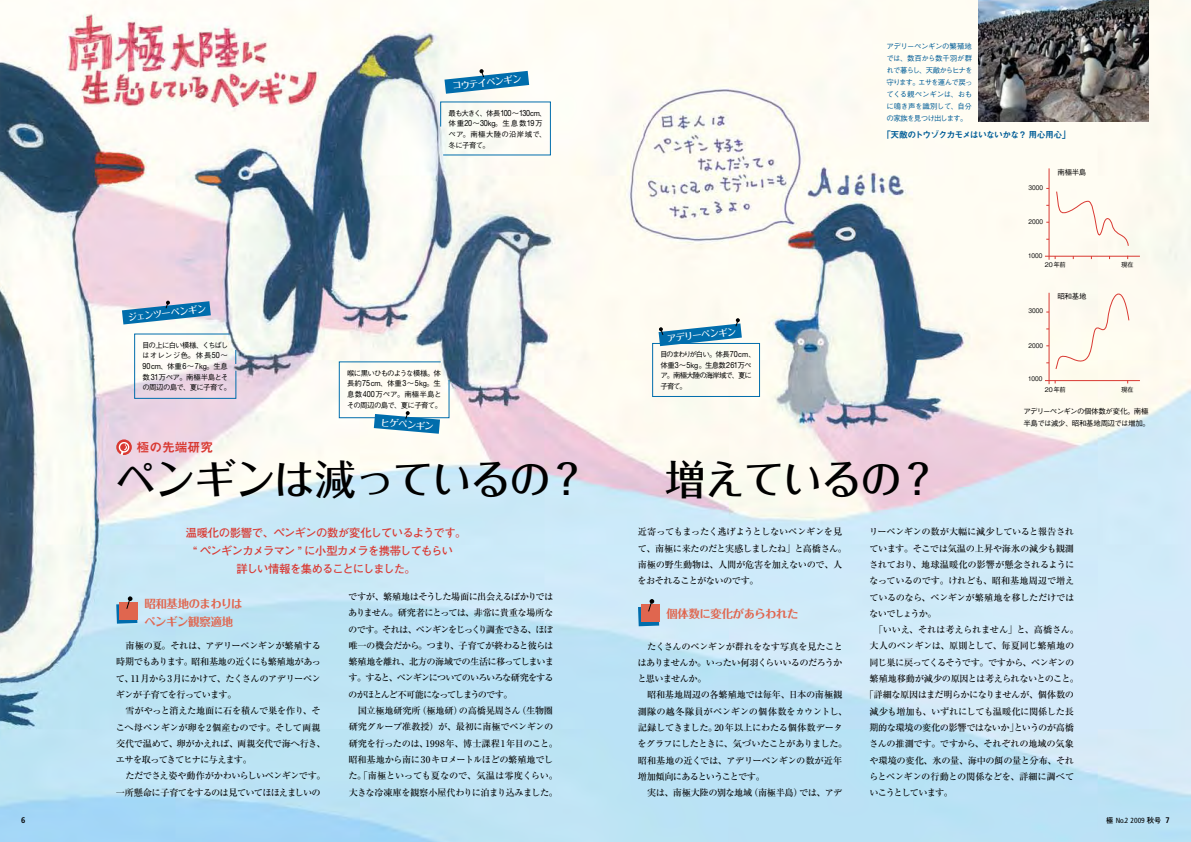
<style>
.page{position:relative;width:1191px;height:842px;background:#fff}
.page>*{position:absolute;margin:0;border:0;box-sizing:border-box;transform-origin:0 0}
.t1{font:500 41.1px "Folk Pro";letter-spacing:-.045em;color:#000}
.t2{font:12.8px "Midashi Go Pr 5 MB31";color:#d93932}
.t3{font:700 11.3px/17.7px "Futo Go B101 Pr 5";letter-spacing:-.065em;color:#d93932;text-align:center}
.t4{font:700 11.3px/17.7px "Folk Pro";letter-spacing:-.03em;color:#e0664f}
.t5{font:500 9.2px/16.3px "Ryumin Pr 5";letter-spacing:-.045em;color:#000}
.t6{font:500 9.2px "Ryumin Pr 5";letter-spacing:-.02em;color:#000}
.t7{font:500 9.2px "Folk Pro";color:#fff}
.t8{font:500 9.2px "Ryumin Pr 5";letter-spacing:-.08em;color:#000}
.t9{font:500 9.2px "Ryumin Pr 5";letter-spacing:-.015em;color:#000}
.t10{font:500 9.2px "Ryumin Pr 5";letter-spacing:-.025em;color:#000}
.t11{font:500 9.2px "Ryumin Pr 5";letter-spacing:-.095em;color:#000}
.t12{font:500 9.2px "Ryumin Pr 5";letter-spacing:-.1em;color:#000}
.t13{font:8.9px "Midashi Go Pr 5 MB31";letter-spacing:-.09em;color:#005d97}
.t14{font:700 condensed 8.1px "Frutiger LT Std";color:#000}
.t15{font:500 7.4px/10.6px "Gothic BBB Pr 5";letter-spacing:-.08em;color:#000}
.t16{font:500 7.4px/12px "Gothic BBB Pr 5";letter-spacing:-.08em;color:#005d97;text-align:justify}
.t17{font:500 7.4px/10.6px "Gothic BBB Pr 5";letter-spacing:.025em;color:#000}
.t18{font:500 7.4px/10.6px "Gothic BBB Pr 5";letter-spacing:-.125em;color:#000}
.t19{font:500 7.4px/12px "Gothic BBB Pr 5";letter-spacing:-.055em;color:#000}
.t20{font:condensed 7.4px "Frutiger LT Std";color:#000}
.t21{font:500 6.4px "Gothic BBB Pr 5";letter-spacing:.02em;color:#000;scale:.9 1}
.t22{font:500 6.4px "Gothic BBB Pr 5";letter-spacing:.02em;color:#000}
.s1{font-family:"Helvetica Neue LT Std";font-weight:400;font-size:8.6px}
.s2{font-family:"Helvetica Neue LT Std";font-weight:400;font-size:7.6px}
.s3{font-family:"Futo Go B101 Pr 5";font-weight:700;font-stretch:normal;font-size:7.1px}
.s4{font-family:"Futo Go B101 Pr 5";font-weight:700;font-stretch:normal}
.s5{font-weight:700;font-size:8.1px}
</style>
<div class="page">
<img style="left:0;top:0;width:1191px;height:842px">
<img style="left:978px;top:0;width:170px;height:122px">
<hr style="left:1045px;top:380px;width:95px;height:1px;background:#d93932">
<hr style="left:1048px;top:293px;width:1px;height:91px;background:#d93932">
<div style="left:1046px;top:275px;width:84px;height:95px;background:#fffcf1"></div>
<hr style="left:1045px;top:256px;width:95px;height:1px;background:#d93932">
<hr style="left:1048px;top:168px;width:1px;height:92px;background:#d93932">
<svg style="left:1046px;top:188px;width:83px;height:71px"></svg>
<div style="left:652px;top:343px;width:108px;height:54px;border:1px solid #006dac"></div>
<svg style="left:658px;top:318px;width:84px;height:28px"></svg>
<svg style="left:638px;top:599px;width:21px;height:27px"></svg>
<svg style="left:116px;top:439px;width:16px;height:16px"></svg>
<div style="left:119px;top:442px;width:10px;height:11px;border:1px solid #fff;border-radius:50%"></div>
<svg style="left:119px;top:444px;width:8px;height:14px"></svg>
<svg style="left:440px;top:101px;width:111px;height:55px"></svg>
<svg style="left:134px;top:333px;width:103px;height:66px"></svg>
<svg style="left:116px;top:596px;width:21px;height:28px"></svg>
<svg style="left:122px;top:301px;width:89px;height:23px"></svg>
<svg style="left:338px;top:361px;width:112px;height:73px"></svg>
<svg style="left:444px;top:69px;width:85px;height:25px"></svg>
<p class="t7" style="left:127px;top:309px;width:80px;rotate:-6deg">ジェンツーペンギン</p>
<p class="t15" style="left:142px;top:339px;width:90px">目の上に白い模様、くちばしはオレンジ色。体長<span class="s1">50</span>～<br><span class="s1">90</span><span class="s2">cm</span>、体重<span class="s1">6</span>～<span class="s1">7</span><span class="s2">kg</span>。生息数<span class="s1">31</span>万ペア。南極半島とその周辺の島で、夏に子育て。</p>
<h2 class="t2" style="left:137px;top:437px;width:78px">極の先端研究</h2>
<p class="t7" style="left:452px;top:78px;width:71px;rotate:-6deg">コウテイペンギン</p>
<p class="t17" style="left:448px;top:107px;width:100px">最も大きく、体長<span class="s1">100</span>～<span class="s1">130</span><span class="s2">cm</span>、体重<span class="s1">20</span>～<span class="s1">30</span><span class="s2">kg</span>。生息数<span class="s1">19</span>万ペア。南極大陸の沿岸域で、冬に子育て。</p>
<p class="t15" style="left:347px;top:367px;width:97px">喉に黒いひものような模様。体長約<span class="s1">75</span><span class="s2">cm</span>、体重<span class="s1">3</span>～<span class="s1">5</span><span class="s2">kg</span>。生息数<span class="s1">400</span>万ペア。南極半島とその周辺の島で、夏に子育て。</p>
<p class="t7" style="left:381px;top:414px;width:55px;rotate:5deg">ヒゲペンギン</p>
<p class="t7" style="left:666px;top:331px;width:71px;rotate:-6deg">アデリーペンギン</p>
<p class="t18" style="left:660px;top:348px;width:97px">目のまわりが白い。体長<span class="s1">70</span> <span class="s2">cm</span>、体重<span class="s1">3</span>～<span class="s1">5</span><span class="s2">kg</span>。生息数<span class="s1">261</span>万ペア。南極大陸の海岸域で、夏に子育て。</p>
<p class="t16" style="left:886px;top:40px;width:88px">アデリーペンギンの繁殖地では、数百から数千羽が群れで暮らし、天敵からヒナを守ります。エサを運んで戻ってくる親ペンギンは、おもに鳴き声を識別して、自分の家族を見つけ出します。</p>
<p class="t13" style="left:882px;top:128px;width:190px">「天敵のトウゾクカモメはいないかな？ 用心用心」</p>
<p class="t21" style="left:1028px;top:182px;width:18px">3000</p>
<p class="t21" style="left:1028px;top:216px;width:18px">2000</p>
<p class="t21" style="left:1028px;top:250px;width:17px">1000</p>
<p class="t15" style="left:1057px;top:166px;width:30px">南極半島</p>
<p class="t22" style="left:1044px;top:260px;width:23px">20年前</p>
<p class="t22" style="left:1121px;top:260px;width:14px">現在</p>
<p class="t21" style="left:1028px;top:306px;width:18px">3000</p>
<p class="t21" style="left:1028px;top:340px;width:18px">2000</p>
<p class="t21" style="left:1028px;top:374px;width:17px">1000</p>
<p class="t15" style="left:1057px;top:291px;width:30px">昭和基地</p>
<p class="t22" style="left:1044px;top:384px;width:23px">20年前</p>
<p class="t22" style="left:1121px;top:384px;width:14px">現在</p>
<p class="t19" style="left:1023px;top:404px;width:128px">アデリーペンギンの個体数が変化。南極半島では減少、昭和基地周辺では増加。</p>
<h1 class="t1" style="left:115px;top:445px;width:824px">ペンギンは減っているの？ 　増えているの？</h1>
<p class="t3" style="left:186px;top:523px;width:282px">温暖化の影響で、ペンギンの数が変化しているようです。“ ペンギンカメラマン ” に小型カメラを携帯してもらい<br>詳しい情報を集めることにしました。</p>
<p class="t5" style="left:348px;top:588px;width:211px">ですが、繁殖地はそうした場面に出会えるばかりではありません。研究者にとっては、非常に貴重な場所なのです。それは、ペンギンをじっくり調査できる、ほぼ唯一の機会だから。つまり、子育てが終わると彼らは繁殖地を離れ、北方の海域での生活に移ってしまいます。すると、ペンギンについてのいろいろな研究をするのがほとんど不可能になってしまうのです。<br>　国立極地研究所（極地研）の高橋晃周さん（生物圏研究グループ准教授）が、最初に南極でペンギンの研究を行ったのは、1998年、博士課程1年目のこと。昭和基地から南に30キロメートルほどの繁殖地でした。「南極といっても夏なので､気温は零度くらい。大きな冷凍庫を観察小屋代わりに泊まり込みました。</p>
<p class="t5" style="left:637px;top:523px;width:211px">近寄ってもまったく逃げようとしないペンギンを見て、南極に来たのだと実感しましたね」と高橋さん。南極の野生動物は、人間が危害を加えないので、人をおそれることがないのです。</p>
<p class="t4" style="left:666px;top:603px;width:134px">個体数に変化があらわれた</p>
<p class="t5" style="left:637px;top:637px;width:211px">　たくさんのペンギンが群れをなす写真を見たことはありませんか。いったい何羽くらいいるのだろうかと思いませんか。<br>　昭和基地周辺の各繁殖地では毎年、日本の南極観測隊の越冬隊員がペンギンの個体数をカウントし、記録してきました。20年以上にわたる個体数データをグラフにしたときに、気づいたことがありました。昭和基地の近くでは、アデリーペンギンの数が近年増加傾向にあるということです。<br>　実は、南極大陸の別な地域（南極半島）では、アデ</p>
<p class="t5" style="left:869px;top:523px;width:206px">リーペンギンの数が大幅に減少していると報告され</p>
<p class="t5" style="left:869px;top:539px;width:206px">ています。そこでは気温の上昇や海氷の減少も観測</p>
<p class="t9" style="left:869px;top:557px;width:206px">されており、地球温暖化の影響が懸念されるように</p>
<p class="t5" style="left:869px;top:572px;width:206px">なっているのです。けれども、昭和基地周辺で増え</p>
<p class="t5" style="left:869px;top:588px;width:206px">ているのなら、ペンギンが繁殖地を移しただけでは</p>
<p class="t12" style="left:869px;top:606px;width:69px">ないでしょうか。</p>
<p class="t6" style="left:869px;top:622px;width:211px">　「いいえ、それは考えられません」と、高橋さん。</p>
<p class="t10" style="left:869px;top:639px;width:206px">大人のペンギンは、原則として、毎夏同じ繁殖地の</p>
<p class="t8" style="left:869px;top:655px;width:206px">同じ巣に戻ってくるそうです。ですから、ペンギンの</p>
<p class="t5" style="left:869px;top:670px;width:211px">繁殖地移動が減少の原因とは考えられないとのこと。</p>
<p class="t5" style="left:864px;top:686px;width:211px">「詳細な原因はまだ明らかになりませんが、個体数の</p>
<p class="t5" style="left:869px;top:702px;width:206px">減少も増加も、いずれにしても温暖化に関係した長</p>
<p class="t5" style="left:869px;top:719px;width:206px">期的な環境の変化の影響ではないか」というのが高橋</p>
<p class="t6" style="left:869px;top:737px;width:206px">さんの推測です。ですから、それぞれの地域の気象</p>
<p class="t5" style="left:869px;top:751px;width:206px">や環境の変化、氷の量、海中の餌の量と分布、それ</p>
<p class="t5" style="left:869px;top:768px;width:207px">らとペンギンの行動との関係などを、詳細に調べて</p>
<p class="t11" style="left:869px;top:785px;width:85px">いこうとしています。</p>
<p class="t4" style="left:144px;top:594px;width:100px">昭和基地のまわりはペンギン観察適地</p>
<p class="t5" style="left:116px;top:637px;width:211px">　南極の夏。それは、アデリーペンギンが繁殖する時期でもあります。昭和基地の近くにも繁殖地があって、11月から3月にかけて、たくさんのアデリーペンギンが子育てを行っています。<br>　雪がやっと消えた地面に石を積んで巣を作り、そこへ母ペンギンが卵を2個産むのです。そして両親交代で温めて、卵がかえれば、両親交代で海へ行き、エサを取ってきてヒナに与えます。<br>　ただでさえ姿や動作がかわいらしいペンギンです。一所懸命に子育てをするのは見ていてほほえましいの</p>
<p class="t14" style="left:21px;top:816px;width:6px">6</p>
<p class="t20" style="left:1106px;top:816px;width:65px"><span class="s3">極</span> No.2 2009 <span class="s4">秋</span><span class="s3">号</span> <span class="s5">7</span></p>
</div>
